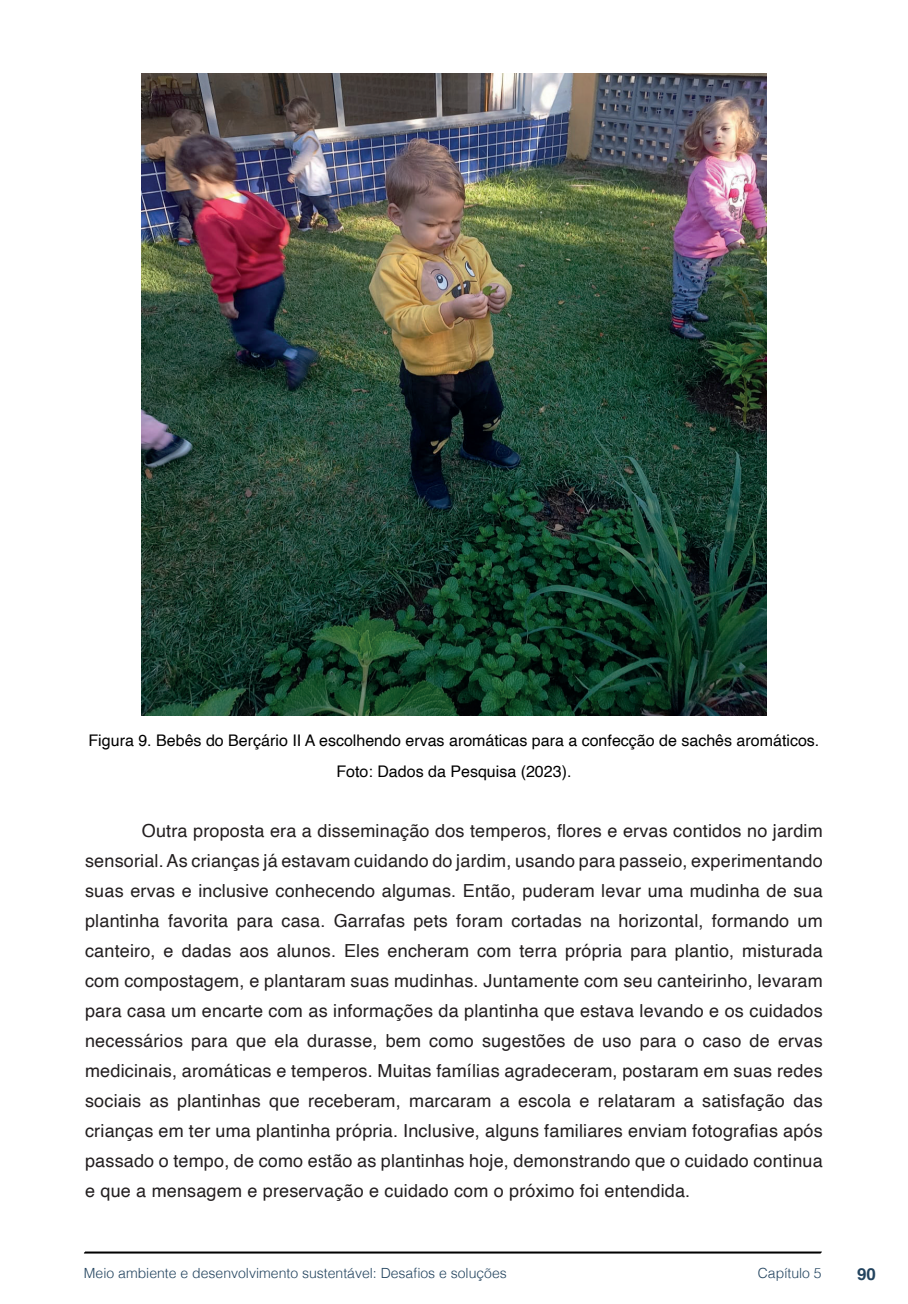
<style>
.page{position:relative;width:908px;height:1304px;background:#fff}
.page>*{position:absolute;margin:0;border:0;box-sizing:border-box;transform-origin:0 0}
.txt{font:18px/30px "Helvetica";letter-spacing:.01em;color:#231f20;text-align:justify}
.t1{font:700 16.8px "Helvetica";color:#23445f}
.imagens_graf_tab{font:16px "Helvetica";color:#000}
.t2{font:300 14px "Helvetica";color:#23445f}
</style>
<div class="page">
<svg style="left:84px;top:1251px;width:737px;height:3px;background:#515151"></svg>
<img style="left:141px;top:74px;width:625px;height:642px">
<p class="imagens_graf_tab" style="left:88px;top:728px;width:732px">Figura 9. Bebês do Berçário II A escolhendo ervas aromáticas para a confecção de sachês aromáticos.</p>
<p class="imagens_graf_tab" style="left:336px;top:759px;width:236px">Foto: Dados da Pesquisa (2023).</p>
<p class="txt" style="left:85px;top:816px;width:739px;text-indent:57px">Outra proposta era a disseminação dos temperos, flores e ervas contidos no jardim sensorial. As crianças já estavam cuidando do jardim, usando para passeio, experimentando suas ervas e inclusive conhecendo algumas. Então, puderam levar uma mudinha de sua plantinha favorita para casa. Garrafas pets foram cortadas na horizontal, formando um canteiro, e dadas aos alunos. Eles encheram com terra própria para plantio, misturada com compostagem, e plantaram suas mudinhas. Juntamente com seu canteirinho, levaram para casa um encarte com as informações da plantinha que estava levando e os cuidados necessários para que ela durasse, bem como sugestões de uso para o caso de ervas medicinais, aromáticas e temperos. Muitas famílias agradeceram, postaram em suas redes sociais as plantinhas que receberam, marcaram a escola e relataram a satisfação das crianças em ter uma plantinha própria. Inclusive, alguns familiares enviam fotografias após passado o tempo, de como estão as plantinhas hoje, demonstrando que o cuidado continua e que a mensagem e preservação e cuidado com o próximo foi entendida.</p>
<p class="t2" style="left:84px;top:1261px;width:424px">Meio ambiente e desenvolvimento sustentável: Desafios e soluções</p>
<p class="t2" style="left:757px;top:1261px;width:65px">Capítulo 5</p>
<p class="t1" style="left:856px;top:1264px;width:20px">90</p>
</div>
